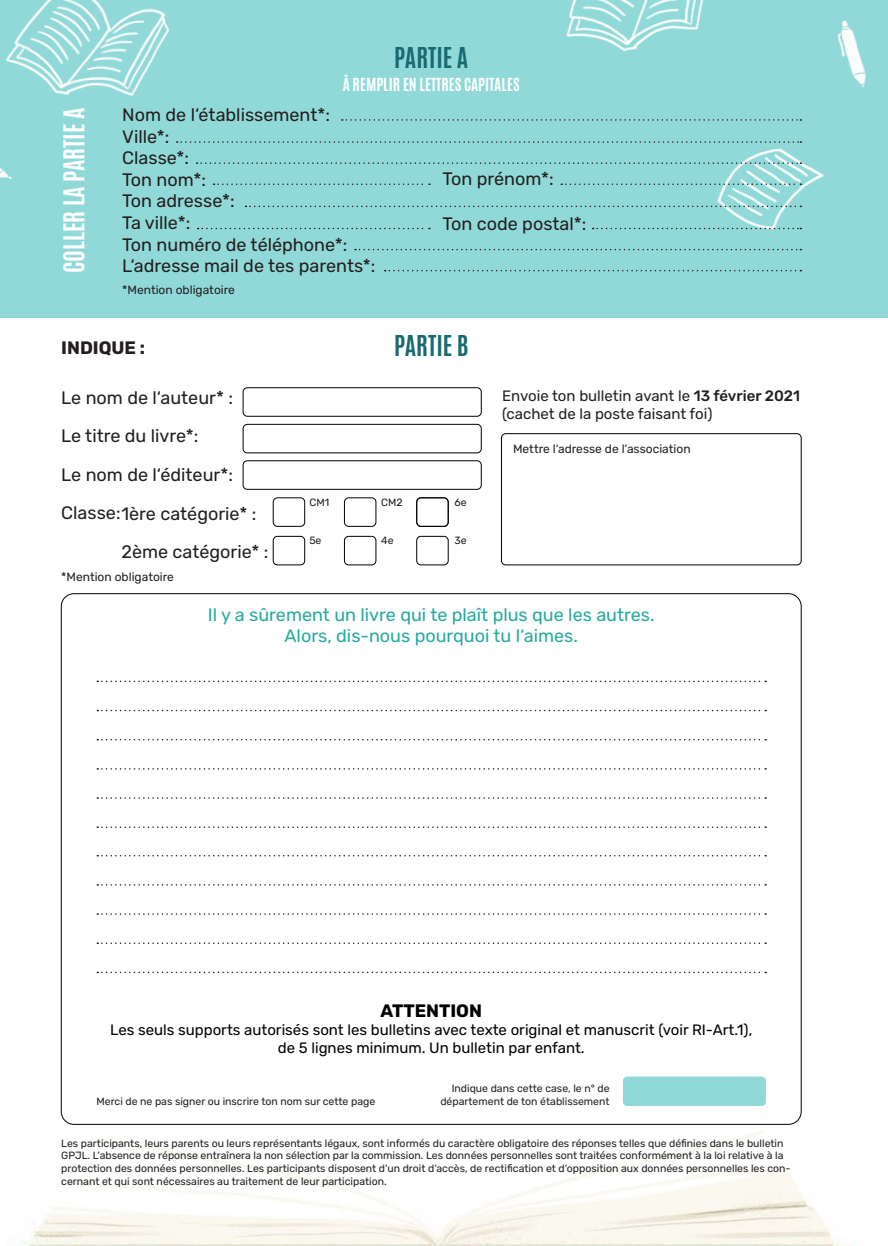
<style>
.page{position:relative;width:888px;height:1246px;background:#fff}
.page>*{position:absolute;margin:0;border:0;box-sizing:border-box;transform-origin:0 0}
.t1{font:700 24px "Antonio";color:#fff}
.t2{font:700 24px "Antonio";color:#186b72}
.t3{font:18px/21.6px "Rubik";color:#231f20}
.t4{font:18px/21.6px "Rubik";color:#26aa9e;text-align:center}
.t5{font:700 18px "Rubik";color:#000001}
.t6{font:700 18px "Rubik";color:#231f20}
.t7{font:15px/18px "Rubik";color:#000001;text-align:center}
.t8{font:15px/18px "Rubik";color:#231f20}
.t9{font:700 15px "Antonio";color:#fff}
.t10{font:12px "Rubik";color:#231f20}
.t11{font:10.5px/12.6px "Rubik";color:#231f20}
.s1{font-weight:500}
</style>
<div class="page">
<div style="left:0;top:0;width:888px;height:317px;background:#91d9d8"></div>
<img style="left:0;top:0;width:292px;height:230px">
<img style="left:514px;top:0;width:352px;height:272px">
<img style="left:7px;top:388px;width:852px;height:857px">
<div style="left:623px;top:1076px;width:143px;height:29px;background:#91d9d8;border-radius:4px"></div>
<div style="left:243px;top:387px;width:239px;height:29px;border:1px solid #000001;border-radius:4px"></div>
<div style="left:243px;top:424px;width:239px;height:29px;border:1px solid #000001;border-radius:4px"></div>
<div style="left:243px;top:460px;width:239px;height:29px;border:1px solid #000001;border-radius:4px"></div>
<div style="left:273px;top:497px;width:32px;height:29px;border:1px solid #000001;border-radius:4px"></div>
<div style="left:273px;top:536px;width:32px;height:29px;border:1px solid #000001;border-radius:4px"></div>
<div style="left:416px;top:497px;width:33px;height:29px;border:1px solid #000001;border-radius:4px"></div>
<div style="left:416px;top:536px;width:33px;height:29px;border:1px solid #000001;border-radius:4px"></div>
<div style="left:344px;top:497px;width:32px;height:29px;border:1px solid #000001;border-radius:4px"></div>
<div style="left:344px;top:536px;width:32px;height:29px;border:1px solid #000001;border-radius:4px"></div>
<div style="left:501px;top:433px;width:300px;height:132px;border:1px solid #000001;border-radius:4px"></div>
<svg style="left:342px;top:119px;width:459px;height:2px"></svg>
<svg style="left:245px;top:205px;width:556px;height:2px"></svg>
<svg style="left:177px;top:141px;width:624px;height:2px"></svg>
<svg style="left:198px;top:228px;width:232px;height:1px"></svg>
<svg style="left:197px;top:162px;width:604px;height:2px"></svg>
<svg style="left:355px;top:249px;width:446px;height:1px"></svg>
<svg style="left:385px;top:270px;width:416px;height:1px"></svg>
<svg style="left:214px;top:183px;width:216px;height:2px"></svg>
<svg style="left:561px;top:183px;width:240px;height:2px"></svg>
<svg style="left:593px;top:228px;width:208px;height:1px"></svg>
<svg style="left:97px;top:709px;width:669px;height:2px"></svg>
<svg style="left:97px;top:883px;width:669px;height:2px"></svg>
<svg style="left:97px;top:797px;width:669px;height:1px"></svg>
<svg style="left:97px;top:971px;width:669px;height:1px"></svg>
<svg style="left:97px;top:680px;width:669px;height:2px"></svg>
<svg style="left:97px;top:854px;width:669px;height:2px"></svg>
<svg style="left:97px;top:768px;width:669px;height:1px"></svg>
<svg style="left:97px;top:942px;width:669px;height:1px"></svg>
<svg style="left:97px;top:738px;width:669px;height:2px"></svg>
<svg style="left:97px;top:913px;width:669px;height:1px"></svg>
<svg style="left:97px;top:826px;width:669px;height:1px"></svg>
<h1 class="t2" style="left:394px;top:40px;width:76px">PARTIE A</h1>
<h3 class="t9" style="left:343px;top:73px;width:178px">À REMPLIR EN LETTRES CAPITALES</h3>
<h1 class="t1" style="left:56px;top:273px;width:167px;rotate:-90deg">COLLER LA PARTIE A</h1>
<h2 class="t3" style="left:122px;top:104px;width:255px">Nom de l‘établissement*:<br>Ville*:<br>Classe*:<br>Ton nom*:<br>Ton adresse*:<br>Ta ville*:<br>Ton numéro de téléphone*:<br>L‘adresse mail de tes parents*:</h2>
<p class="t10" style="left:122px;top:283px;width:114px">*Mention obligatoire</p>
<h2 class="t6" style="left:61px;top:337px;width:85px">INDIQUE :</h2>
<h2 class="t3" style="left:442px;top:169px;width:113px">Ton prénom*:</h2>
<h2 class="t3" style="left:442px;top:213px;width:146px">Ton code postal*:</h2>
<h1 class="t2" style="left:394px;top:327px;width:76px">PARTIE B</h1>
<h2 class="t3" style="left:61px;top:379px;width:197px;line-height:38.4px">Le nom de l‘auteur* :<br>Le titre du livre*:<br>Le nom de l‘éditeur*:<br>Classe:1ère catégorie* :</h2>
<h3 class="t8" style="left:502px;top:387px;width:299px">Envoie ton bulletin avant le <span class="s1">13 février 2021 </span>(cachet de la poste faisant foi)</h3>
<p class="t10" style="left:513px;top:441px;width:179px">Mettre l‘adresse de l‘association</p>
<p class="t11" style="left:381px;top:496px;width:23px">CM2</p>
<p class="t11" style="left:381px;top:534px;width:14px">4e</p>
<p class="t11" style="left:309px;top:496px;width:21px">CM1</p>
<p class="t11" style="left:309px;top:534px;width:14px">5e</p>
<p class="t11" style="left:454px;top:496px;width:14px">6e</p>
<p class="t11" style="left:454px;top:534px;width:14px">3e</p>
<h2 class="t3" style="left:122px;top:541px;width:149px">2ème catégorie* :</h2>
<p class="t10" style="left:61px;top:569px;width:114px">*Mention obligatoire</p>
<h2 class="t4" style="left:208px;top:604px;width:448px">Il y a sûrement un livre qui te plaît plus que les autres.<br>Alors, dis-nous pourquoi tu l‘aimes.</h2>
<h2 class="t5" style="left:380px;top:1000px;width:103px">ATTENTION</h2>
<h3 class="t7" style="left:110px;top:1021px;width:644px">Les seuls supports autorisés sont les bulletins avec texte original et manuscrit (voir RI-Art.1), de 5 lignes minimum. Un bulletin par enfant.</h3>
<p class="t11" style="left:97px;top:1094px;width:280px">Merci de ne pas signer ou inscrire ton nom sur cette page</p>
<p class="t11" style="left:440px;top:1082px;width:171px;text-align:right">Indique dans cette case, le n° de département de ton établissement</p>
<p class="t11" style="left:61px;top:1136px;width:731px">Les participants, leurs parents ou leurs représentants légaux, sont informés du caractère obligatoire des réponses telles que définies dans le bulletin GPJL. L‘absence de réponse entraînera la non sélection par la commission. Les données personnelles sont traitées conformément à la loi relative à la protection des données personnelles. Les participants disposent d‘un droit d‘accès, de rectification et d‘opposition aux données personnelles les con&shy;cernant et qui sont nécessaires au traitement de leur participation.</p>
</div>
